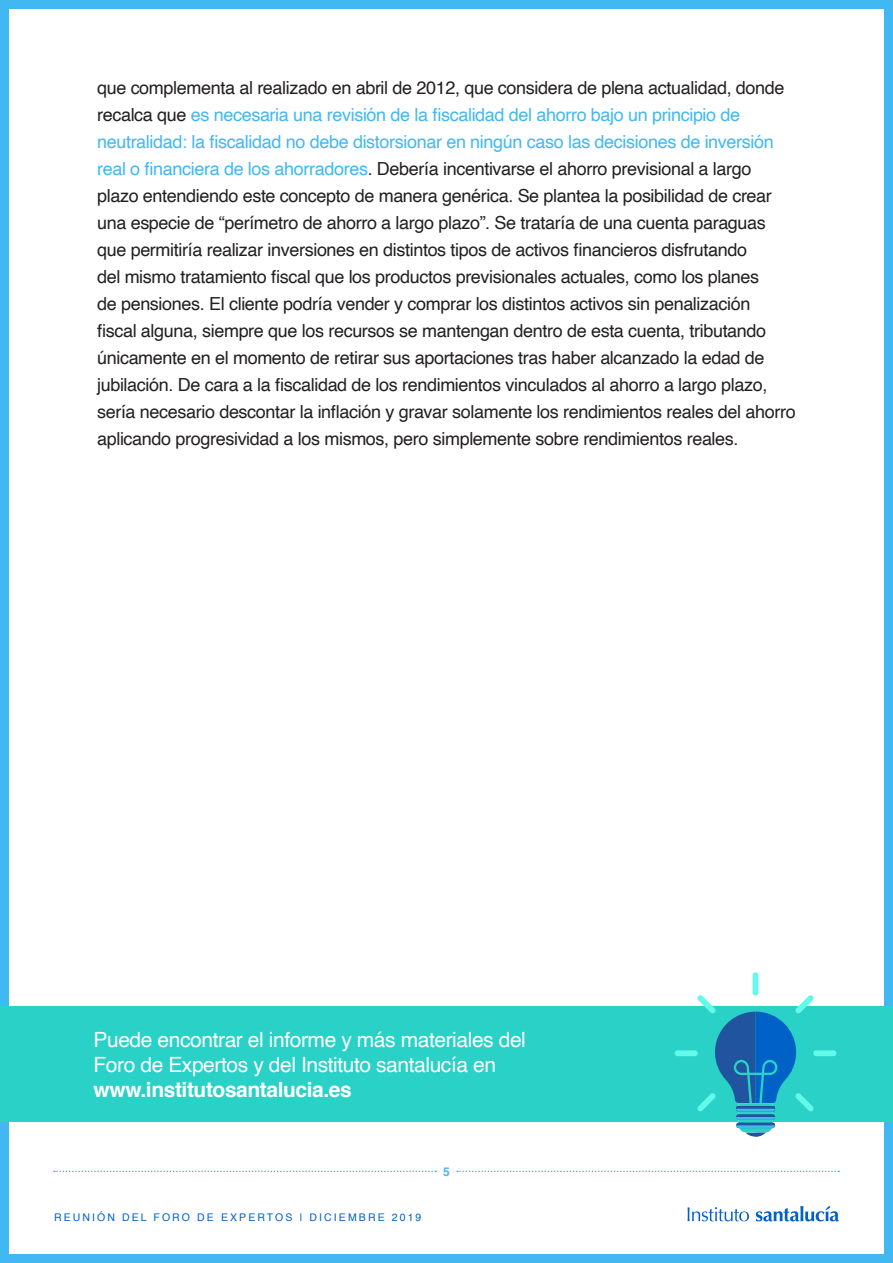
<style>
.page{position:relative;width:893px;height:1263px;background:#fff}
.page>*{position:absolute;margin:0;border:0;box-sizing:border-box;transform-origin:0 0}
.t1{font:21px "Helvetica";letter-spacing:-.02em;color:#fff}
.t2{font:700 21px "Helvetica";letter-spacing:-.02em;color:#fff}
.t3{font:18px/27px "Helvetica";letter-spacing:-.02em;color:#231f20}
.t4{font:700 12px "Helvetica";color:#41b8f2}
.t5{font:10.5px "Helvetica";letter-spacing:.2em;color:#0062c8}
.s1{color:#41b8f2}
</style>
<div class="page">
<div style="left:0;top:0;width:893px;height:1263px;border:9px solid #41b8f2"></div>
<svg style="left:688px;top:1207px;width:61px;height:14px"></svg>
<svg style="left:756px;top:1206px;width:83px;height:15px"></svg>
<svg style="left:54px;top:1170px;width:382px;height:2px"></svg>
<svg style="left:457px;top:1170px;width:382px;height:2px"></svg>
<div style="left:0;top:1006px;width:893px;height:116px;background:#29d1c7"></div>
<div style="left:753px;top:972px;width:5px;height:23px;background:#63faeb;border-radius:3px"></div>
<div style="left:813px;top:1050px;width:23px;height:6px;background:#63faeb;border-radius:3px"></div>
<div style="left:675px;top:1050px;width:23px;height:6px;background:#63faeb;border-radius:3px"></div>
<svg style="left:697px;top:995px;width:117px;height:141px"></svg>
<p class="t3" style="left:97px;top:75px;width:700px">que complementa al realizado en abril de 2012, que considera de plena actualidad, donde recalca que <span class="s1">es necesaria una revisión de la fiscalidad del ahorro bajo un principio de neutralidad: la fiscalidad no debe distorsionar en ningún caso las decisiones de inversión real o financiera de los ahorradores</span>. Debería incentivarse el ahorro previsional a largo plazo entendiendo este concepto de manera genérica. Se plantea la posibilidad de crear una especie de “perímetro de ahorro a largo plazo”. Se trataría de una cuenta paraguas que permitiría realizar inversiones en distintos tipos de activos financieros disfrutando<br>del mismo tratamiento fiscal que los productos previsionales actuales, como los planes<br>de pensiones. El cliente podría vender y comprar los distintos activos sin penalización<br>fiscal alguna, siempre que los recursos se mantengan dentro de esta cuenta, tributando únicamente en el momento de retirar sus aportaciones tras haber alcanzado la edad de jubilación. De cara a la fiscalidad de los rendimientos vinculados al ahorro a largo plazo, sería necesario descontar la inflación y gravar solamente los rendimientos reales del ahorro aplicando progresividad a los mismos, pero simplemente sobre rendimientos reales.</p>
<p class="t1" style="left:94px;top:1023px;width:434px">Puede encontrar el informe y más materiales del</p>
<p class="t1" style="left:94px;top:1048px;width:404px">Foro de Expertos y del Instituto santalucía en</p>
<p class="t2" style="left:94px;top:1073px;width:260px">www.institutosantalucia.es</p>
<p class="t5" style="left:54px;top:1209px;width:369px">REUNIÓN DEL FORO DE EXPERTOS | DICIEMBRE 2019</p>
<p class="t4" style="left:443px;top:1162px;width:8px">5</p>
</div>
